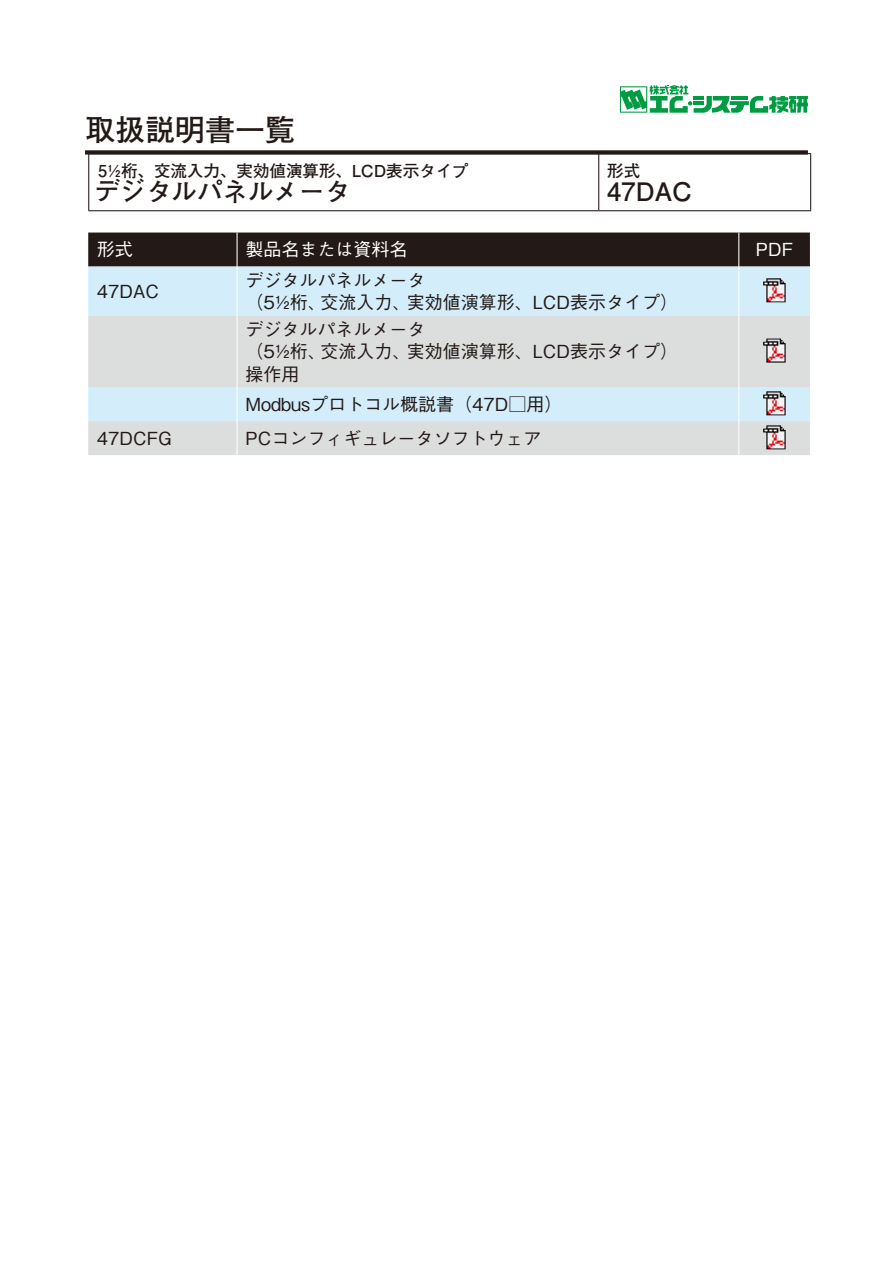
<style>
.page{position:relative;width:893px;height:1263px;background:#fff}
.page>*{position:absolute;margin:0;border:0;box-sizing:border-box;transform-origin:0 0}
.t1{font:700 30px "Futo Go B101 Pro";color:#231916}
.t2{font:700 25.5px "Futo Go B101 Pro";color:#231916}
.t3{font:500 18px/26.5px "Gothic BBB Pro";color:#231916}
.t4{font:500 18px "Gothic BBB Pro";color:#fff}
.t5{font:700 16.5px "Futo Go B101 Pro";color:#231916}
</style>
<div class="page">
<div style="left:85px;top:150px;width:723px;height:5px;background:#231916"></div>
<svg style="left:620px;top:85px;width:188px;height:28px"></svg>
<hr style="left:599px;top:153px;width:212px;height:1px;background:#231916">
<hr style="left:598px;top:154px;width:1px;height:56px;background:#231916">
<hr style="left:88px;top:154px;width:1px;height:56px;background:#231916">
<hr style="left:810px;top:154px;width:1px;height:56px;background:#231916">
<hr style="left:88px;top:210px;width:511px;height:1px;background:#231916">
<hr style="left:599px;top:210px;width:212px;height:1px;background:#231916">
<div style="left:88px;top:233px;width:722px;height:34px;background:#231916"></div>
<div style="left:88px;top:267px;width:722px;height:49px;background:#d3edfb"></div>
<svg style="left:88px;top:316px;width:722px;height:139px;fill:#dcdddd"></svg>
<hr style="left:237px;top:233px;width:1px;height:34px;background:#fff">
<hr style="left:738px;top:233px;width:1px;height:34px;background:#fff">
<hr style="left:237px;top:267px;width:1px;height:49px;background:#fff">
<hr style="left:738px;top:267px;width:1px;height:49px;background:#fff">
<hr style="left:237px;top:316px;width:1px;height:71px;background:#fff">
<hr style="left:738px;top:316px;width:1px;height:71px;background:#fff">
<hr style="left:237px;top:387px;width:1px;height:34px;background:#fff">
<hr style="left:738px;top:387px;width:1px;height:34px;background:#fff">
<hr style="left:237px;top:421px;width:1px;height:34px;background:#fff">
<hr style="left:738px;top:421px;width:1px;height:34px;background:#fff">
<img style="left:763px;top:278px;width:23px;height:24px">
<img style="left:763px;top:339px;width:23px;height:24px">
<img style="left:763px;top:391px;width:23px;height:24px">
<img style="left:763px;top:425px;width:23px;height:24px">
<h1 class="t1" style="left:85px;top:106px;width:211px">取扱説明書一覧</h1>
<p class="t5" style="left:98px;top:157px;width:372px">½5 桁、交流入力、実効値演算形、LCD表示タイプ</p>
<h2 class="t2" style="left:95px;top:171px;width:256px">デジタルパネルメータ</h2>
<p class="t4" style="left:97px;top:235px;width:37px">形式</p>
<p class="t4" style="left:246px;top:235px;width:163px">製品名または資料名</p>
<p class="t5" style="left:607px;top:157px;width:34px">形式</p>
<h2 class="t2" style="left:607px;top:171px;width:86px">47DAC</h2>
<p class="t3" style="left:97px;top:276px;width:64px">47DAC</p>
<p class="t3" style="left:97px;top:423px;width:77px">47DCFG</p>
<p class="t3" style="left:246px;top:264px;width:182px">デジタルパネルメータ</p>
<p class="t3" style="left:246px;top:287px;width:181px">（5½桁、<br>デジタルパネルメータ</p>
<p class="t3" style="left:407px;top:336px;width:273px">実効値演算形、LCD表示タイプ(</p>
<p class="t3" style="left:407px;top:287px;width:273px">実効値演算形、LCD表示タイプ(</p>
<p class="t3" style="left:321px;top:287px;width:91px">交流入力、</p>
<p class="t3" style="left:246px;top:338px;width:82px;line-height:22.5px">（5½桁、操作用</p>
<p class="t3" style="left:246px;top:385px;width:319px;line-height:34px">Modbusプロトコル概説書（47D□用(<br>PCコンフィギュレータソフトウェア</p>
<p class="t3" style="left:320px;top:336px;width:91px">交流入力、</p>
<p class="t4" style="left:756px;top:235px;width:39px">PDF</p>
</div>
